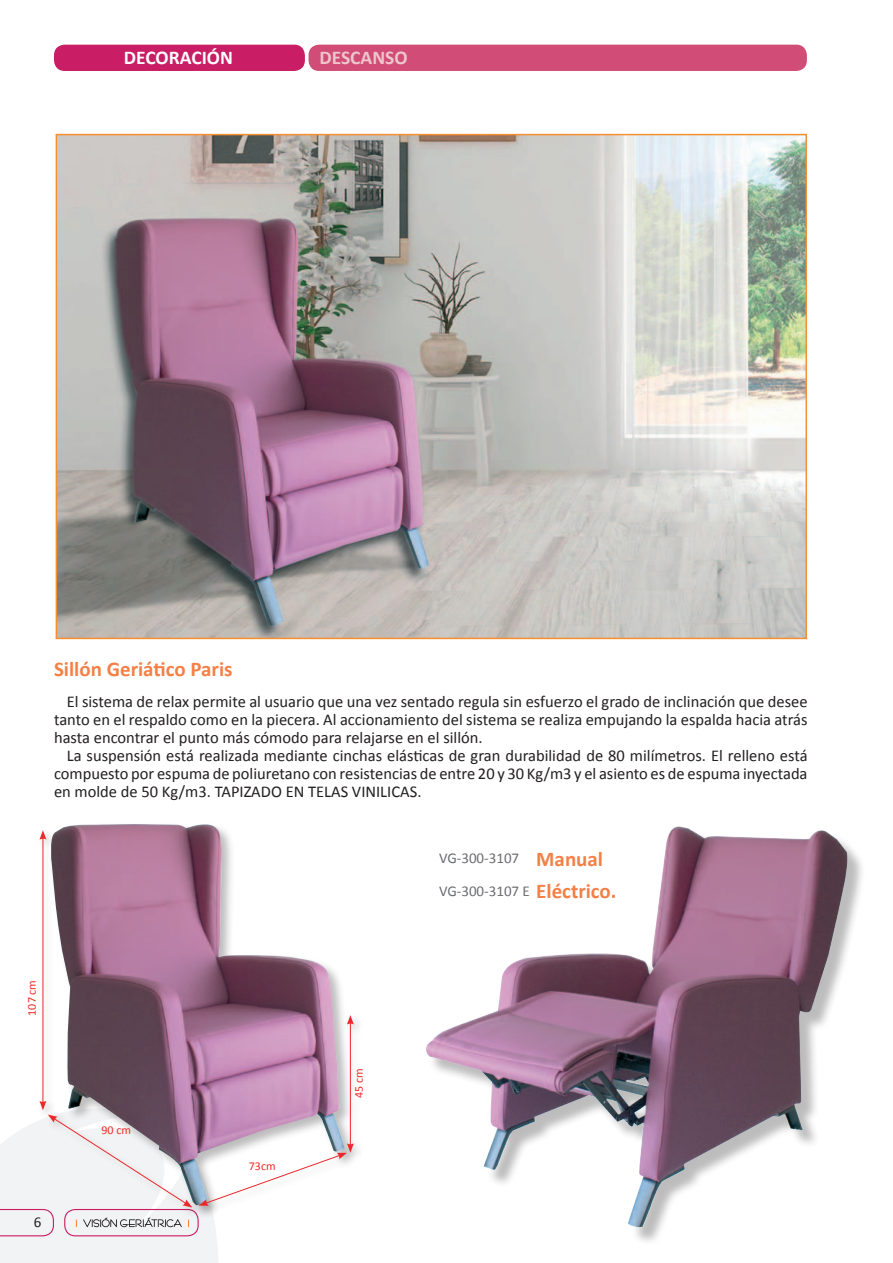
<style>
.page{position:relative;width:893px;height:1263px;background:#fff}
.page>*{position:absolute;margin:0;border:0;box-sizing:border-box;transform-origin:0 0}
.t1{font:700 21px/32.1px "Calibri";color:#f48045}
.t2{font:700 19.5px "Calibri";color:#fff}
.t3{font:700 19.5px "Calibri";color:#eec6cc}
.t4{font:16.5px/18px "Calibri";color:#231f20;text-align:justify}
.t5{font:15px/32.1px "Calibri";color:#6c6d70}
.t6{font:15px "Calibri";color:#231f20}
.t7{font:12px "Calibri";color:#ee2a25}
</style>
<div class="page">
<div style="left:54px;top:45px;width:251px;height:26px;background:#c91d65;border-radius:11px"></div>
<div style="left:309px;top:45px;width:498px;height:26px;background:#d14c76;border-radius:11px"></div>
<div style="left:428px;top:828px;width:437px;height:417px;background:#231f20;opacity:.3"></div>
<img style="left:426px;top:826px;width:424px;height:401px">
<img style="left:56px;top:824px;width:286px;height:277px">
<div style="left:35px;top:825px;width:21px;height:294px;background:#231f20;opacity:.3"></div>
<hr style="left:43px;top:837px;width:1px;height:266px;background:#ee272a">
<svg style="left:39px;top:830px;width:7px;height:10px"></svg>
<div style="left:342px;top:1010px;width:21px;height:152px;background:#231f20;opacity:.3"></div>
<hr style="left:350px;top:1022px;width:1px;height:124px;background:#ee272a">
<svg style="left:347px;top:1015px;width:7px;height:9px"></svg>
<svg style="left:0;top:1101px;width:354px;height:162px"></svg>
<img style="left:59px;top:137px;width:745px;height:499px">
<p class="t2" style="left:124px;top:46px;width:110px">DECORACIÓN</p>
<p class="t3" style="left:319px;top:46px;width:90px">DESCANSO</p>
<p class="t1" style="left:54px;top:653px;width:180px">Sillón Geriático Paris</p>
<p class="t4" style="left:54px;top:693px;width:755px;text-indent:13px">El sistema de relax permite al usuario que una vez sentado regula sin esfuerzo el grado de inclinación que desee tanto en el respaldo como en la piecera. Al accionamiento del sistema se realiza empujando la espalda hacia atrás hasta encontrar el punto más cómodo para relajarse en el sillón.</p>
<p class="t4" style="left:54px;top:747px;width:755px;text-indent:13px">La suspensión está realizada mediante cinchas elásticas de gran durabilidad de 80 milímetros. El relleno está compuesto por espuma de poliuretano con resistencias de entre 20 y 30 Kg/m3 y el asiento es de espuma inyectada en molde de 50 Kg/m3. TAPIZADO EN TELAS VINILICAS.</p>
<p class="t5" style="left:439px;top:842px;width:92px">VG-300-3107<br>VG-300-3107 E</p>
<p class="t1" style="left:536px;top:843px;width:82px">Manual<br>Eléctrico.</p>
<p class="t7" style="left:24px;top:1016px;width:37px;rotate:-90deg">107 cm</p>
<p class="t6" style="left:34px;top:1212px;width:9px">6</p>
<p class="t7" style="left:101px;top:1122px;width:31px">90 cm</p>
<p class="t7" style="left:249px;top:1158px;width:28px">73cm</p>
<p class="t7" style="left:351px;top:1098px;width:31px;rotate:-90deg">45 cm</p>
</div>
